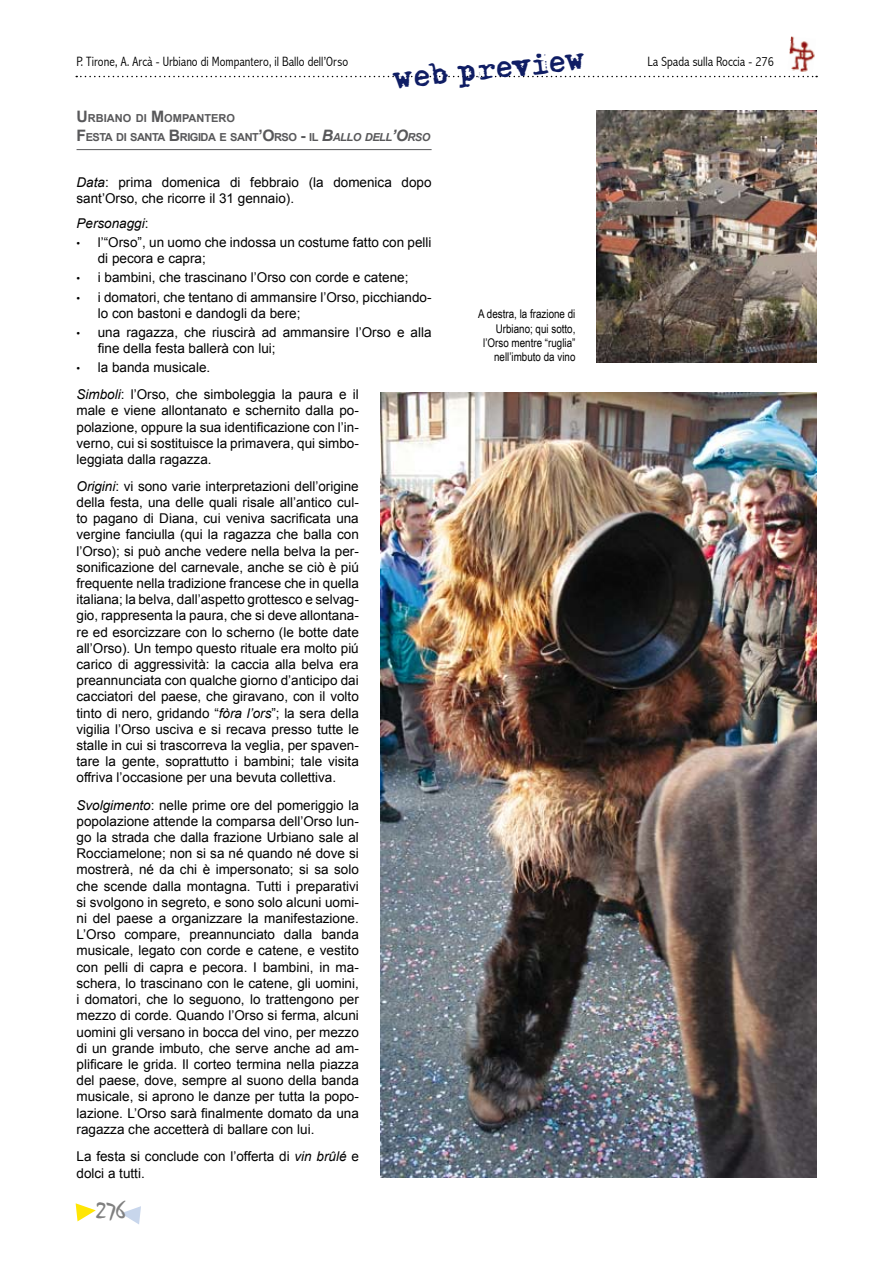
<style>
.page{position:relative;width:893px;height:1263px;background:#fff}
.page>*{position:absolute;margin:0;border:0;box-sizing:border-box;transform-origin:0 0}
.t1{font:27px "Adler";color:#0f1d64}
.t2{font:21px "Mistral AV";color:#808080}
.t3{font:13.5px/16.2px "Arial";color:#000}
.t4{font:300 condensed 13.5px "Abadi";color:#000}
.t5{font:12px/14.4px "Arial Narrow";color:#000;text-align:right}
.t6{font:700 10.95px/18.9px "Arial";letter-spacing:-.045em;color:#58585a}
.t7{font:10.5px/19.2px "Arial";color:#000}
.s1{font-size:15.75px}
.s2{font-style:italic;font-size:15.75px}
.s3{font-style:italic}
</style>
<div class="page">
<svg style="left:76px;top:1203px;width:20px;height:18px"></svg>
<svg style="left:76px;top:76px;width:741px;height:1px"></svg>
<img style="left:789px;top:36px;width:26px;height:36px">
<svg style="left:121px;top:1206px;width:20px;height:18px"></svg>
<hr style="left:77px;top:149px;width:355px;height:1px;background:#58585a">
<img style="left:597px;top:111px;width:219px;height:252px">
<img style="left:380px;top:392px;width:436px;height:786px">
<p class="t4" style="left:77px;top:53px;width:273px">P. Tirone, A. Arcà - Urbiano di Mompantero, il Ballo dell’Orso</p>
<h1 class="t1" style="left:392px;top:68px;width:195px;rotate:-6deg">web preview</h1>
<p class="t6" style="left:77px;top:109px;width:355px"><span class="s1">U</span>RBIANO DI <span class="s1">M</span>OMPANTERO<br><span class="s1">F</span>ESTA DI SANTA <span class="s1">B</span> RIGIDA E SANT<span class="s1">’O</span>RSO <span class="s1">-</span> IL <span class="s2">B</span><span class="s3">ALLO DELL</span><span class="s2">’O</span><span class="s3">RSO</span></p>
<p class="t3" style="left:77px;top:174px;width:357px"><span class="s3">Data</span>: prima domenica di febbraio (la domenica dopo sant’Orso, che ricorre il 31 gennaio).</p>
<p class="t3" style="left:98px;top:214px;width:335px;line-height:19.2px;text-indent:-21px"><span class="s3">Personaggi</span>:<br>l’“Orso”, un uomo che indossa un costume fatto con pelli</p>
<p class="t3" style="left:98px;top:249px;width:335px;line-height:19.2px">di pecora e capra;<br>i bambini, che trascinano l’Orso con corde e catene;<br>i domatori, che tentano di ammansire l’Orso, picchiando-</p>
<p class="t3" style="left:98px;top:304px;width:335px;line-height:19.2px">lo con bastoni e dandogli da bere;<br>una ragazza, che riuscirà ad ammansire l’Orso e alla</p>
<p class="t3" style="left:98px;top:339px;width:179px;line-height:19.2px">fine della festa ballerà con lui; la banda musicale.</p>
<p class="t3" style="left:77px;top:386px;width:284px;text-align:justify"><span class="s3">Simboli</span>: l’Orso, che simboleggia la paura e il male e viene allontanato e schernito dalla po&shy;polazione, oppure la sua identificazione con l’in&shy;verno, cui si sostituisce la primavera, qui simbo&shy;leggiata dalla ragazza.</p>
<p class="t3" style="left:77px;top:478px;width:284px;text-align:justify"><span class="s3">Origini</span>: vi sono varie interpretazioni dell’origine della festa, una delle quali risale all’antico cul&shy;to pagano di Diana, cui veniva sacrificata una vergine fanciulla (qui la ragazza che balla con l’Orso); si può anche vedere nella belva la per&shy;sonificazione del carnevale, anche se ciò è piú frequente nella tradizione francese che in quella italiana; la belva, dall’aspetto grottesco e selvag&shy;gio, rappresenta la paura, che si deve allontana&shy;re ed esorcizzare con lo scherno (le botte date all’Orso). Un tempo questo rituale era molto piú carico di aggressività: la caccia alla belva era preannunciata con qualche giorno d’anticipo dai cacciatori del paese, che giravano, con il volto tinto di nero, gridando “<span class="s3">fòra l’ors</span>”; la sera della vigilia l’Orso usciva e si recava presso tutte le stalle in cui si trascorreva la veglia, per spaven&shy;tare la gente, soprattutto i bambini; tale visita offriva l’occasione per una bevuta collettiva.</p>
<p class="t3" style="left:77px;top:797px;width:284px;text-align:justify"><span class="s3">Svolgimento</span>: nelle prime ore del pomeriggio la popolazione attende la comparsa dell’Orso lun&shy;go la strada che dalla frazione Urbiano sale al Rocciamelone; non si sa né quando né dove si mostrerà, né da chi è impersonato; si sa solo che scende dalla montagna. Tutti i preparativi si svolgono in segreto, e sono solo alcuni uomi&shy;ni del paese a organizzare la manifestazione.<br>L’Orso compare, preannunciato dalla banda musicale, legato con corde e catene, e vestito con pelli di capra e pecora. I bambini, in ma&shy;schera, lo trascinano con le catene, gli uomini, i domatori, che lo seguono, lo trattengono per mezzo di corde. Quando l’Orso si ferma, alcuni uomini gli versano in bocca del vino, per mezzo di un grande imbuto, che serve anche ad am&shy;plificare le grida. Il corteo termina nella piazza del paese, dove, sempre al suono della banda musicale, si aprono le danze per tutta la popo&shy;lazione. L’Orso sarà finalmente domato da una ragazza che accetterà di ballare con lui.</p>
<p class="t3" style="left:77px;top:1149px;width:284px">La festa si conclude con l’offerta di <span class="s3">vin brûlé</span> e dolci a tutti.</p>
<p class="t7" style="left:77px;top:234px;width:5px">•</p>
<p class="t7" style="left:77px;top:269px;width:5px">• •</p>
<p class="t7" style="left:77px;top:324px;width:5px">•</p>
<p class="t7" style="left:77px;top:359px;width:5px">•</p>
<h2 class="t2" style="left:96px;top:1196px;width:32px">276</h2>
<p class="t5" style="left:478px;top:306px;width:99px">A destra, la frazione di<br>Urbiano; qui sotto, l’Orso mentre “ruglia” nell’imbuto da vino</p>
<p class="t4" style="left:647px;top:54px;width:128px">La Spada sulla Roccia - 276</p>
</div>
